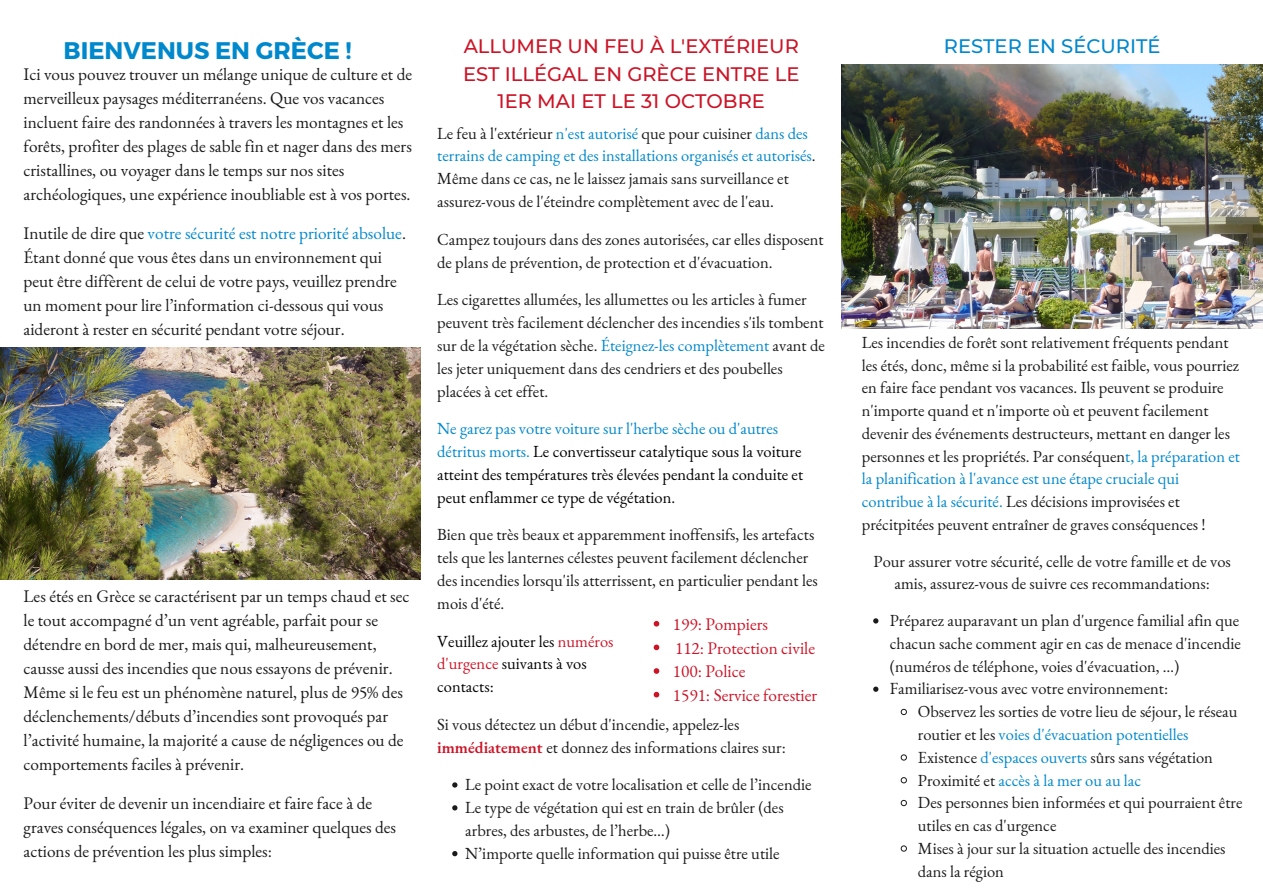
<style>
.page{position:relative;width:1263px;height:894px;background:#fff}
.page>*{position:absolute;margin:0;border:0;box-sizing:border-box;transform-origin:0 0}
.t1{font:700 24px "Montserrat";color:#08c}
.t2{font:500 19.5px/27px "Montserrat";color:#cc1427;text-align:center}
.t3{font:500 19.5px "Montserrat";color:#08c}
.t4{font:17.25px/24px "EB Garamond";color:#1a1a1a}
.t5{font:17.25px "EB Garamond";color:#cc1427}
.t6{font:16.5px/22.8px "EB Garamond";color:#1a1a1a}
.t7{font:16.5px/22.8px "EB Garamond";color:#000}
.t8{font:16.5px "EB Garamond";color:#08c}
.s1{color:#08c}
.s2{color:#cc1427}
.s3{font-weight:600;color:#cc1427}
.s4{color:#1a1a1a}
</style>
<div class="page">
<img style="left:0;top:347px;width:420px;height:232px">
<svg style="left:452px;top:782px;width:5px;height:5px"></svg>
<svg style="left:452px;top:805px;width:5px;height:5px"></svg>
<svg style="left:452px;top:851px;width:5px;height:5px"></svg>
<img style="left:841px;top:64px;width:422px;height:264px">
<svg style="left:873px;top:618px;width:5px;height:5px"></svg>
<svg style="left:873px;top:686px;width:5px;height:5px"></svg>
<svg style="left:900px;top:708px;width:7px;height:7px"></svg>
<svg style="left:900px;top:754px;width:7px;height:7px"></svg>
<svg style="left:900px;top:777px;width:7px;height:6px"></svg>
<svg style="left:900px;top:799px;width:7px;height:7px"></svg>
<svg style="left:900px;top:845px;width:7px;height:7px"></svg>
<svg style="left:654px;top:620px;width:5px;height:6px"></svg>
<svg style="left:654px;top:644px;width:5px;height:6px"></svg>
<svg style="left:654px;top:668px;width:5px;height:5px"></svg>
<svg style="left:654px;top:691px;width:5px;height:6px"></svg>
<p class="t1" style="left:64px;top:34px;width:289px">BIENVENUS EN GRÈCE !</p>
<p class="t2" style="left:463px;top:33px;width:338px">ALLUMER UN FEU À L'EXTÉRIEUR<br>EST ILLÉGAL EN GRÈCE ENTRE LE<br>1ER MAI ET LE 31 OCTOBRE</p>
<p class="t4" style="left:24px;top:62px;width:390px">Ici vous pouvez trouver un mélange unique de culture et de merveilleux paysages méditerranéens. Que vos vacances incluent faire des randonnées à travers les montagnes et les forêts, profiter des plages de sable fin et nager dans des mers cristallines, ou voyager dans le temps sur nos sites archéologiques, une expérience inoubliable est à vos portes.</p>
<p class="t4" style="left:24px;top:221px;width:384px">Inutile de dire que <span class="s1">votre sécurité est notre priorité absolue</span>.<br>Étant donné que vous êtes dans un environnement qui peut être diffèrent de celui de votre pays, veuillez prendre un moment pour lire l’information ci-dessous qui vous aideront à rester en sécurité pendant votre séjour.</p>
<p class="t6" style="left:437px;top:121px;width:380px">Le feu à l'extérieur <span class="s1">n'est autorisé</span> que pour cuisiner <span class="s1">dans des terrains de camping et des installations organisés et autorisés</span>.<br>Même dans ce cas, ne le laissez jamais sans surveillance et assurez-vous de l'éteindre complètement avec de l'eau.</p>
<p class="t6" style="left:437px;top:227px;width:388px">Campez toujours dans des zones autorisées, car elles disposent de plans de prévention, de protection et d'évacuation.</p>
<p class="t6" style="left:437px;top:288px;width:389px">Les cigarettes allumées, les allumettes ou les articles à fumer peuvent très facilement déclencher des incendies s'ils tombent sur de la végétation sèche. <span class="s1">Éteignez-les complètement</span> avant de les jeter uniquement dans des cendriers et des poubelles placées à cet effet.</p>
<p class="t7" style="left:437px;top:417px;width:368px"><span class="s1">Ne garez pas votre voiture sur l'herbe sèche ou d'autres détritus morts.</span> Le convertisseur catalytique sous la voiture atteint des températures très élevées pendant la conduite et peut enflammer ce type de végétation.</p>
<p class="t6" style="left:437px;top:523px;width:382px">Bien que très beaux et apparemment inoffensifs, les artefacts tels que les lanternes célestes peuvent facilement déclencher des incendies lorsqu'ils atterrissent, en particulier pendant les mois d'été.</p>
<p class="t4" style="left:24px;top:584px;width:388px">Les étés en Grèce se caractérisent par un temps chaud et sec le tout accompagné d’un vent agréable, parfait pour se détendre en bord de mer, mais qui, malheureusement, causse aussi des incendies que nous essayons de prévenir.<br>Même si le feu est un phénomène naturel, plus de 95% des déclenchements/débuts d’incendies sont provoqués par l’activité humaine, la majorité a cause de négligences ou de comportements faciles à prévenir.</p>
<p class="t4" style="left:24px;top:790px;width:374px">Pour éviter de devenir un incendiaire et faire face à de graves conséquences légales, on va examiner quelques des actions de prévention les plus simples:</p>
<p class="t5" style="left:673px;top:612px;width:97px">199: Pompiers</p>
<p class="t5" style="left:675px;top:636px;width:142px">112: Protection civile</p>
<p class="t5" style="left:673px;top:659px;width:74px">100: Police</p>
<p class="t5" style="left:673px;top:683px;width:146px">1591: Service forestier</p>
<p class="t7" style="left:437px;top:629px;width:178px">Veuillez ajouter les <span class="s2">numéros d'urgence</span> suivants à vos contacts:</p>
<p class="t6" style="left:437px;top:712px;width:350px">Si vous détectez un début d'incendie, appelez-les <span class="s3">immédiatement</span> et donnez des informations claires sur:</p>
<p class="t6" style="left:465px;top:772px;width:348px">Le point exact de votre localisation et celle de l’incendie</p>
<p class="t6" style="left:465px;top:795px;width:320px">Le type de végétation qui est en train de brûler (des arbres, des arbustes, de l’herbe…)</p>
<p class="t6" style="left:465px;top:841px;width:316px">N’importe quelle information qui puisse être utile</p>
<p class="t3" style="left:944px;top:35px;width:218px">RESTER EN SÉCURITÉ</p>
<p class="t6" style="left:862px;top:330px;width:380px">Les incendies de forêt sont relativement fréquents pendant les étés, donc, même si la probabilité est faible, vous pourriez en faire face pendant vos vacances. Ils peuvent se produire n'importe quand et n'importe où et peuvent facilement devenir des événements destructeurs, mettant en danger les personnes et les propriétés. Par conséquen<span class="s1">t, la préparation et la planification à l'avance est une étape cruciale qui contribue à la sécurité.</span> Les décisions improvisées et précitpitées peuvent entraîner de graves conséquences !</p>
<p class="t6" style="left:874px;top:549px;width:359px;text-align:center">Pour assurer votre sécurité, celle de votre famille et de vos amis, assurez-vous de suivre ces recommandations:</p>
<p class="t6" style="left:890px;top:608px;width:353px;text-align:justify">Préparez auparavant un plan d'urgence familial afin que chacun sache comment agir en cas de menace d'incendie (numéros de téléphone, voies d'évacuation, …)</p>
<p class="t6" style="left:890px;top:677px;width:280px">Familiarisez-vous avec votre environnement:</p>
<p class="t6" style="left:918px;top:699px;width:321px">Observez les sorties de votre lieu de séjour, le réseau routier et les <span class="s1">voies d'évacuation potentielles</span></p>
<p class="t6" style="left:918px;top:745px;width:296px">Existence <span class="s1">d'espaces ouverts</span> sûrs sans végétation</p>
<p class="t8" style="left:918px;top:768px;width:225px"><span class="s4">Proximité et</span> accès à la mer ou au lac</p>
<p class="t6" style="left:918px;top:790px;width:326px">Des personnes bien informées et qui pourraient être utiles en cas d'urgence</p>
<p class="t6" style="left:918px;top:836px;width:309px">Mises à jour sur la situation actuelle des incendies dans la région</p>
</div>
